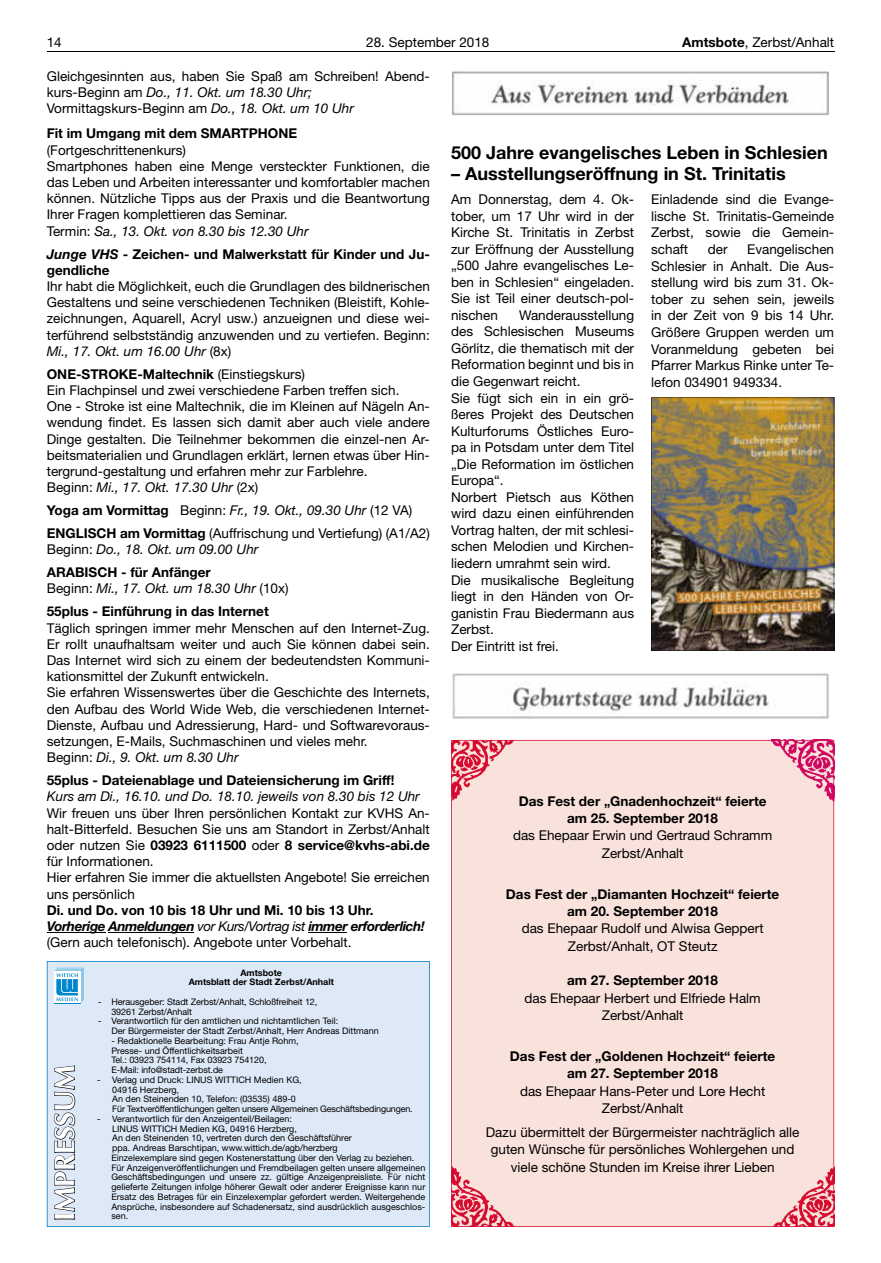
<style>
.page{position:relative;width:881px;height:1263px;background:#fff}
.page>*{position:absolute;margin:0;border:0;box-sizing:border-box;transform-origin:0 0}
.t1{font:700 28.2px "Optima LT";color:#fff}
.t2{font:18px "Helvetica Neue LT Bold 2";color:#000}
.t3{font:13.5px/16.2px "Helvetica Neue LT";color:#000}
.t4{font:13.5px/17.2px "Helvetica Neue LT Bold 2";color:#000;text-align:center}
.t5{font:italic 13.5px "Helvetica Neue LT";color:#000}
.t6{font:9px/9.8px "Helvetica Neue LT";color:#000}
.t7{font:9px/9.8px "Helvetica Neue LT";letter-spacing:-.02em;color:#000}
.t8{font:9px/9.8px "Helvetica Neue LT Bold 2";color:#000;text-align:center}
.s1{font-family:"Helvetica Neue LT Bold 2"}
.s2{font-style:italic}
.s3{font-family:"Helvetica Neue LT";font-weight:700;font-style:italic}
.s4{font-family:"Helvetica Neue LT"}
.s5{font-style:normal}
.s6{font-weight:700;font-style:italic}
</style>
<div class="page">
<hr style="left:47px;top:51px;width:786px;height:1px;background:#000">
<hr style="left:47px;top:932px;width:58px;height:1px;background:#000">
<hr style="left:108px;top:932px;width:86px;height:1px;background:#000">
<hr style="left:308px;top:932px;width:39px;height:1px;background:#000">
<img style="left:451px;top:71px;width:378px;height:45px">
<div style="left:47px;top:961px;width:382px;height:266px;background:#dee9f8"></div>
<svg style="left:54px;top:1065px;width:21px;height:155px;background:#9aa1ac"></svg>
<div style="left:54px;top:971px;width:26px;height:32px;background:#fff"></div>
<svg style="left:55px;top:968px;width:29px;height:34px"></svg>
<img style="left:651px;top:398px;width:182px;height:253px">
<img style="left:451px;top:673px;width:378px;height:46px">
<div style="left:451px;top:740px;width:382px;height:487px;background:#f9e2dc"></div>
<img style="left:772px;top:1167px;width:61px;height:60px">
<img style="left:771px;top:740px;width:62px;height:61px">
<img style="left:451px;top:1166px;width:63px;height:61px">
<p class="t3" style="left:47px;top:34px;width:17px">14</p>
<p class="t3" style="left:366px;top:34px;width:125px">28. September 2018</p>
<p class="t3" style="left:682px;top:34px;width:153px"><span class="s1">Amtsbote</span>, Zerbst/Anhalt</p>
<p class="t3" style="left:47px;top:68px;width:384px">Gleichgesinnten aus, haben Sie Spaß am Schreiben! Abend&shy;kurs-Beginn am <span class="s2">Do., 11. Okt. um 18.30 Uhr;<br></span>Vormittagskurs-Beginn am <span class="s2">Do., 18. Okt. um 10 Uhr</span></p>
<p class="t4" style="left:47px;top:125px;width:252px">Fit im Umgang mit dem SMARTPHONE</p>
<p class="t3" style="left:47px;top:141px;width:384px">(Fortgeschrittenenkurs)<br>Smartphones haben eine Menge versteckter Funktionen, die das Leben und Arbeiten interessanter und komfortabler machen können. Nützliche Tipps aus der Praxis und die Beantwortung Ihrer Fragen komplettieren das Seminar.<br>Termin: <span class="s2">Sa., 13. Okt. von 8.30 bis 12.30 Uhr</span></p>
<p class="t4" style="left:47px;top:245px;width:384px;line-height:16.2px;text-align:left"><span class="s3">Junge VHS</span> - Zeichen- und Malwerkstatt für Kinder und Ju&shy;gendliche</p>
<p class="t3" style="left:47px;top:278px;width:384px;text-align:justify">Ihr habt die Möglichkeit, euch die Grundlagen des bildnerischen Gestaltens und seine verschiedenen Techniken (Bleistift, Kohle&shy;zeichnungen, Aquarell, Acryl usw.) anzueignen und diese wei&shy;terführend selbstständig anzuwenden und zu vertiefen. Beginn:<br><span class="s2">Mi., 17. Okt. um 16.00 Uhr</span> (8x)</p>
<p class="t4" style="left:47px;top:365px;width:259px">ONE-STROKE-Maltechnik <span class="s4">(Einstiegskurs)</span></p>
<p class="t3" style="left:47px;top:382px;width:384px">Ein Flachpinsel und zwei verschiedene Farben treffen sich.<br>One - Stroke ist eine Maltechnik, die im Kleinen auf Nägeln An&shy;wendung findet. Es lassen sich damit aber auch viele andere Dinge gestalten. Die Teilnehmer bekommen die einzel-nen Ar&shy;beitsmaterialien und Grundlagen erklärt, lernen etwas über Hin&shy;tergrund-gestaltung und erfahren mehr zur Farblehre.<br>Beginn: <span class="s2">Mi., 17. Okt. 17.30 Uhr</span> (2x)</p>
<p class="t3" style="left:47px;top:499px;width:384px;line-height:23px"><span class="s1">Yoga am Vormittag</span> Beginn: <span class="s2">Fr., 19. Okt., 09.30 Uhr</span> (12 VA)<br><span class="s1">ENGLISCH am Vormittag</span> (Auffrischung und Vertiefung) (A1/A2)</p>
<p class="t5" style="left:47px;top:541px;width:213px"><span class="s5">Beginn:</span> Do., 18. Okt. um 09.00 Uhr</p>
<p class="t4" style="left:47px;top:563px;width:165px">ARABISCH - für Anfänger</p>
<p class="t5" style="left:47px;top:580px;width:243px"><span class="s5">Beginn:</span> Mi., 17. Okt. um 18.30 Uhr <span class="s5">(10x)</span></p>
<p class="t4" style="left:47px;top:603px;width:223px">55plus - Einführung in das Internet</p>
<p class="t3" style="left:47px;top:619px;width:384px">Täglich springen immer mehr Menschen auf den Internet-Zug.<br>Er rollt unaufhaltsam weiter und auch Sie können dabei sein.<br>Das Internet wird sich zu einem der bedeutendsten Kommuni&shy;kationsmittel der Zukunft entwickeln.<br>Sie erfahren Wissenswertes über die Geschichte des Internets, den Aufbau des World Wide Web, die verschiedenen Internet-Dienste, Aufbau und Adressierung, Hard- und Softwarevoraus&shy;setzungen, E-Mails, Suchmaschinen und vieles mehr.<br>Beginn: <span class="s2">Di., 9. Okt. um 8.30 Uhr</span></p>
<p class="t4" style="left:47px;top:771px;width:349px">55plus - Dateienablage und Dateiensicherung im Griff!</p>
<p class="t5" style="left:47px;top:788px;width:374px">Kurs am Di., 16.10. und Do. 18.10. jeweils von 8.30 bis 12 Uhr</p>
<p class="t3" style="left:47px;top:804px;width:384px">Wir freuen uns über Ihren persönlichen Kontakt zur KVHS An&shy;halt-Bitterfeld. Besuchen Sie uns am Standort in Zerbst/Anhalt</p>
<p class="t4" style="left:47px;top:836px;width:384px"><span class="s4">oder nutzen Sie</span> 03923 6111500 <span class="s4">oder</span> 8 service@kvhs-abi.de</p>
<p class="t3" style="left:47px;top:853px;width:384px">für Informationen.<br>Hier erfahren Sie immer die aktuellsten Angebote! Sie erreichen uns persönlich</p>
<p class="t4" style="left:47px;top:901px;width:328px">Di. und Do. von 10 bis 18 Uhr und Mi. 10 bis 13 Uhr.</p>
<p class="t3" style="left:47px;top:918px;width:379px"><span class="s6">Vorherige Anmeldungen</span> <span class="s2">vor Kurs/Vortrag ist</span> <span class="s6">immer erforderlich! </span>(Gern auch telefonisch). Angebote unter Vorbehalt.</p>
<h2 class="t2" style="left:451px;top:141px;width:378px">500 Jahre evangelisches Leben in Schlesien</h2>
<h2 class="t2" style="left:451px;top:163px;width:336px">– Ausstellungseröffnung in St. Trinitatis</h2>
<p class="t3" style="left:451px;top:191px;width:184px;text-align:justify">Am Donnerstag, dem 4. Ok&shy;tober, um 17 Uhr wird in der Kirche St. Trinitatis in Zerbst zur Eröffnung der Ausstellung „500 Jahre evangelisches Le&shy;ben in Schlesien“ eingeladen.<br>Sie ist Teil einer deutsch-pol&shy;nischen</p>
<p class="t3" style="left:651px;top:191px;width:184px;line-height:16.6px;text-align:justify">Einladende sind die Evange&shy;lische St. Trinitatis-Gemeinde Zerbst, sowie die Gemein&shy;schaft</p>
<p class="t3" style="left:651px;top:241px;width:184px;line-height:16.6px;text-align:justify;text-indent:96px">Evangelischen Schlesier in Anhalt. Die Aus&shy;stellung wird bis zum 31. Ok&shy;tober zu sehen sein, jeweils in der Zeit von 9 bis 14 Uhr.<br>Größere Gruppen werden um Voranmeldung gebeten bei Pfarrer Markus Rinke unter Te&shy;lefon 034901 949334.</p>
<p class="t3" style="left:707px;top:241px;width:21px">der</p>
<p class="t3" style="left:451px;top:307px;width:184px;text-indent:68px">Wanderausstellung des Schlesischen Museums<br>Görlitz, die thematisch mit der<br>Reformation beginnt und bis in die Gegenwart reicht.<br>Sie fügt sich ein in ein grö&shy;ßeres Projekt des Deutschen<br>Kulturforums Östliches Euro&shy;pa in Potsdam unter dem Titel „Die Reformation im östlichen<br>Europa“.<br>Norbert Pietsch aus Köthen wird dazu einen einführenden<br>Vortrag halten, der mit schlesi&shy;schen Melodien und Kirchen&shy;liedern umrahmt sein wird.<br>Die musikalische Begleitung liegt in den Händen von Or&shy;ganistin Frau Biedermann aus<br>Zerbst.<br>Der Eintritt ist frei.</p>
<p class="t4" style="left:518px;top:792px;width:249px">Das Fest der „Gnadenhochzeit“ feierte am 25. September 2018</p>
<p class="t3" style="left:513px;top:827px;width:261px;line-height:17.2px;text-align:center">das Ehepaar Erwin und Gertraud Schramm<br>Zerbst/Anhalt</p>
<p class="t4" style="left:505px;top:885px;width:275px">Das Fest der „Diamanten Hochzeit“ feierte am 20. September 2018</p>
<p class="t3" style="left:521px;top:920px;width:243px;line-height:17.2px;text-align:center">das Ehepaar Rudolf und Alwisa Geppert<br>Zerbst/Anhalt, OT Steutz</p>
<p class="t4" style="left:567px;top:971px;width:152px">am 27. September 2018</p>
<p class="t3" style="left:524px;top:989px;width:238px;line-height:17.2px;text-align:center">das Ehepaar Herbert und Elfriede Halm<br>Zerbst/Anhalt</p>
<p class="t4" style="left:509px;top:1047px;width:267px">Das Fest der „Goldenen Hochzeit“ feierte am 27. September 2018</p>
<p class="t3" style="left:520px;top:1082px;width:247px;line-height:17.2px;text-align:center">das Ehepaar Hans-Peter und Lore Hecht<br>Zerbst/Anhalt</p>
<p class="t3" style="left:485px;top:1123px;width:315px;line-height:17.2px;text-align:center">Dazu übermittelt der Bürgermeister nachträglich alle guten Wünsche für persönliches Wohlergehen und viele schöne Stunden im Kreise ihrer Lieben</p>
<p class="t8" style="left:189px;top:967px;width:146px">Amtsbote<br>Amtsblatt der Stadt Zerbst/Anhalt</p>
<p class="t6" style="left:111px;top:997px;width:207px;text-indent:-13px">- Herausgeber: Stadt Zerbst/Anhalt, Schloßfreiheit 12,<br>39261 Zerbst/Anhalt</p>
<p class="t6" style="left:111px;top:1016px;width:269px;text-indent:-13px">- Verantwortlich für den amtlichen und nichtamtlichen Teil:<br>Der Bürgermeister der Stadt Zerbst/Anhalt, Herr Andreas Dittmann</p>
<p class="t6" style="left:111px;top:1036px;width:189px">- Redaktionelle Bearbeitung: Frau Antje Rohm, Presse- und Öffentlichkeitsarbeit<br>Tel.: 03923 754114, Fax 03923 754120,<br>E-Mail: info@stadt-zerbst.de</p>
<p class="t7" style="left:112px;top:1074px;width:302px;text-indent:-15px">- Verlag und Druck: LINUS WITTICH Medien KG,<br>04916 Herzberg,<br>An den Steinenden 10, Telefon: (03535) 489-0<br>Für Textveröffentlichungen gelten unsere Allgemeinen Geschäftsbedingungen.</p>
<p class="t6" style="left:111px;top:1113px;width:315px;text-indent:-14px">- Verantwortlich für den Anzeigenteil/Beilagen:<br>LINUS WITTICH Medien KG, 04916 Herzberg,<br>An den Steinenden 10, vertreten durch den Geschäftsführer<br>ppa. Andreas Barschtipan, www.wittich.de/agb/herzberg<br>Einzelexemplare sind gegen Kostenerstattung über den Verlag zu beziehen.<br>Für Anzeigenveröffentlichungen und Fremdbeilagen gelten unsere allgemeinen Geschäftsbedingungen und unsere zz. gültige Anzeigenpreisliste. Für nicht gelieferte Zeitungen infolge höherer Gewalt oder anderer Ereignisse kann nur Ersatz des Betrages für ein Einzelexemplar gefordert werden. Weitergehende Ansprüche, insbesondere auf Schadenersatz, sind ausdrücklich ausgeschlos-</p>
<h1 class="t1" style="left:48px;top:1221px;width:158px;rotate:-90deg">IMPRESSUM</h1>
<p class="t6" style="left:111px;top:1211px;width:18px">sen.</p>
</div>
